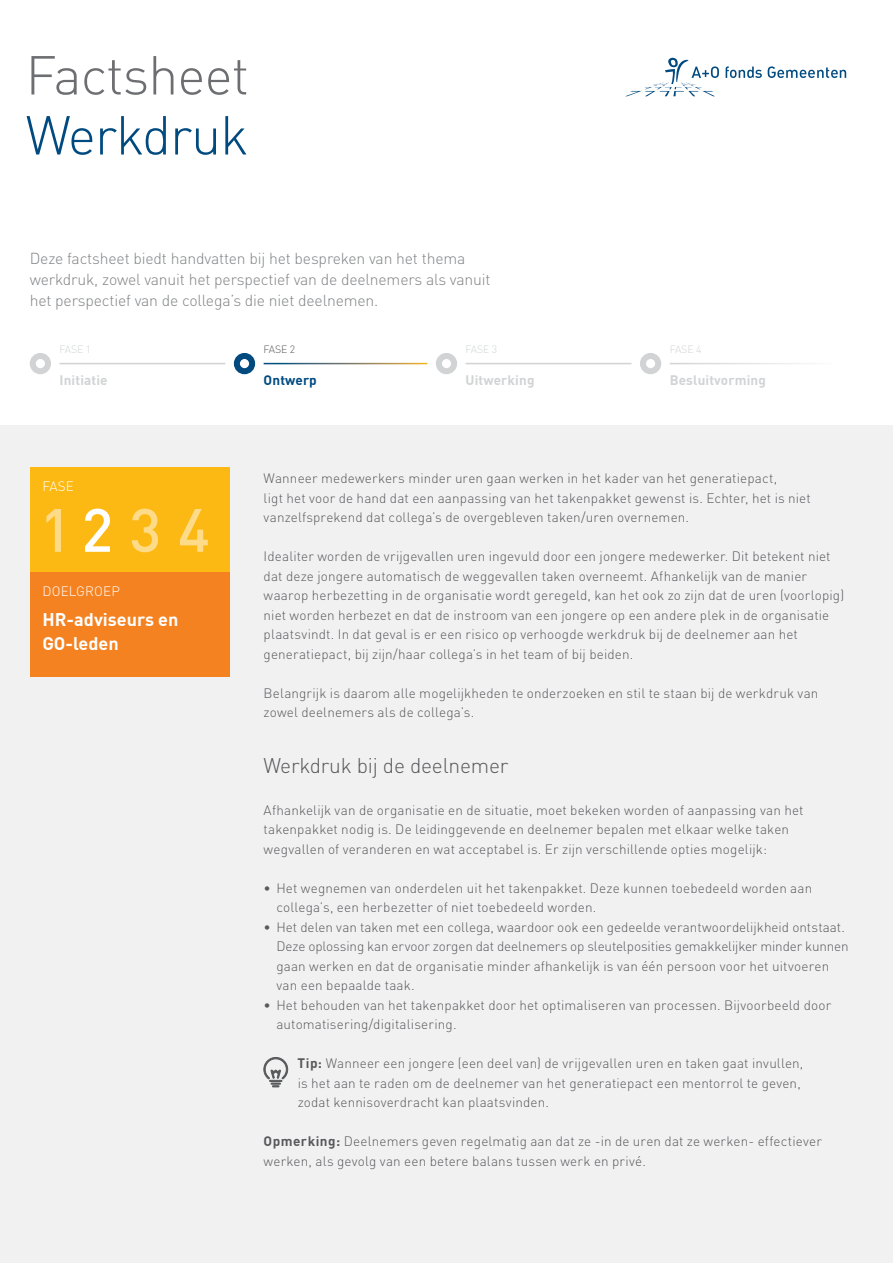
<style>
.page{position:relative;width:893px;height:1263px;background:#fff}
.page>*{position:absolute;margin:0;border:0;box-sizing:border-box;transform-origin:0 0}
.t1{font:300 54px "DIN";letter-spacing:-.02em;color:#6d6e71}
.t2{font:300 54px "DIN";letter-spacing:-.02em;color:#004a80}
.Kop_1{font:300 21px "DIN";letter-spacing:-.01em;color:#58595b}
.t3{font:700 18px "DIN";color:#fff}
.t4{font:300 15.75px/21px "DIN";letter-spacing:-.01em;color:#808285}
._1_AO_broodtekst{font:300 13.5px/19.5px "DIN";letter-spacing:.01em;color:#58595b}
.t5{font:700 13.5px "DIN";letter-spacing:.01em;color:#d1d3d4}
.t6{font:300 13.5px "DIN";letter-spacing:.01em;color:#fff}
.t7{font:700 13.5px "DIN";letter-spacing:.01em;color:#004a80}
.t8{font:300 10.5px "DIN";letter-spacing:-.01em;color:#d1d3d4}
.t9{font:300 10.5px "DIN";color:#58595b}
.s1{font-weight:700}
</style>
<div class="page">
<div style="left:0;top:425px;width:893px;height:838px;background:#f1f1f2"></div>
<div style="left:30px;top:353px;width:21px;height:21px;border:6px solid #d1d3d4;border-radius:50%"></div>
<div style="left:436px;top:353px;width:21px;height:21px;border:6px solid #d1d3d4;border-radius:50%"></div>
<div style="left:234px;top:353px;width:21px;height:21px;border:6px solid #004a80;border-radius:50%"></div>
<div style="left:640px;top:353px;width:21px;height:21px;border:6px solid #d1d3d4;border-radius:50%"></div>
<hr style="left:466px;top:363px;width:165px;height:1px;background:#d1d3d4">
<hr style="left:60px;top:363px;width:165px;height:1px;background:#d1d3d4">
<div style="left:30px;top:468px;width:200px;height:104px;background:#fdb913"></div>
<div style="left:30px;top:572px;width:200px;height:104px;background:#f58220"></div>
<svg style="left:46px;top:509px;width:15px;height:43px"></svg>
<svg style="left:85px;top:509px;width:25px;height:43px"></svg>
<svg style="left:180px;top:509px;width:28px;height:43px"></svg>
<svg style="left:132px;top:509px;width:26px;height:43px"></svg>
<svg style="left:768px;top:66px;width:78px;height:12px"></svg>
<svg style="left:626px;top:58px;width:136px;height:38px"></svg>
<svg style="left:263px;top:1057px;width:25px;height:30px"></svg>
<p class="t1" style="left:26px;top:42px;width:225px">Factsheet</p>
<p class="t2" style="left:26px;top:102px;width:225px">Werkdruk</p>
<p class="t4" style="left:30px;top:247px;width:462px">Deze factsheet biedt handvatten bij het bespreken van het thema werkdruk, zowel vanuit het perspectief van de deelnemers als vanuit het perspectief van de collega’s die niet deelnemen.</p>
<p class="t8" style="left:60px;top:343px;width:33px">FASE 1</p>
<p class="t9" style="left:264px;top:343px;width:33px">FASE 2</p>
<p class="t8" style="left:466px;top:343px;width:33px">FASE 3</p>
<p class="t8" style="left:670px;top:343px;width:33px">FASE 4</p>
<p class="t5" style="left:60px;top:371px;width:50px">Initiatie</p>
<p class="t7" style="left:264px;top:371px;width:55px">Ontwerp</p>
<p class="t5" style="left:466px;top:371px;width:70px">Uitwerking</p>
<p class="t5" style="left:670px;top:371px;width:98px">Besluitvorming</p>
<p class="t6" style="left:43px;top:478px;width:33px">FASE</p>
<p class="t6" style="left:43px;top:582px;width:79px">DOELGROEP</p>
<p class="t3" style="left:43px;top:608px;width:137px">HR-adviseurs en</p>
<p class="t3" style="left:43px;top:632px;width:78px">GO-leden</p>
<p class="_1_AO_broodtekst" style="left:264px;top:468px;width:549px">Wanneer medewerkers minder uren gaan werken in het kader van het generatiepact,<br>ligt het voor de hand dat een aanpassing van het takenpakket gewenst is. Echter, het is niet vanzelfsprekend dat collega’s de overgebleven taken/uren overnemen.</p>
<p class="_1_AO_broodtekst" style="left:264px;top:546px;width:582px">Idealiter worden de vrijgevallen uren ingevuld door een jongere medewerker. Dit betekent niet dat deze jongere automatisch de weggevallen taken overneemt. Afhankelijk van de manier waarop herbezetting in de organisatie wordt geregeld, kan het ook zo zijn dat de uren (voorlopig) niet worden herbezet en dat de instroom van een jongere op een andere plek in de organisatie plaatsvindt. In dat geval is er een risico op verhoogde werkdruk bij de deelnemer aan het generatiepact, bij zijn/haar collega’s in het team of bij beiden.</p>
<p class="_1_AO_broodtekst" style="left:264px;top:683px;width:556px">Belangrijk is daarom alle mogelijkheden te onderzoeken en stil te staan bij de werkdruk van zowel deelnemers als de collega’s.</p>
<p class="Kop_1" style="left:264px;top:752px;width:246px">Werkdruk bij de deelnemer</p>
<p class="_1_AO_broodtekst" style="left:264px;top:800px;width:541px">Afhankelijk van de organisatie en de situatie, moet bekeken worden of aanpassing van het takenpakket nodig is. De leidinggevende en deelnemer bepalen met elkaar welke taken wegvallen of veranderen en wat acceptabel is. Er zijn verschillende opties mogelijk:</p>
<p class="_1_AO_broodtekst" style="left:264px;top:878px;width:550px">• Het wegnemen van onderdelen uit het takenpakket. Deze kunnen toebedeeld worden aan</p>
<p class="_1_AO_broodtekst" style="left:276px;top:897px;width:321px">collega’s, een herbezetter of niet toebedeeld worden.</p>
<p class="_1_AO_broodtekst" style="left:276px;top:917px;width:574px;text-indent:-13px">• Het delen van taken met een collega, waardoor ook een gedeelde verantwoordelijkheid ontstaat.<br>Deze oplossing kan ervoor zorgen dat deelnemers op sleutelposities gemakkelijker minder kunnen gaan werken en dat de organisatie minder afhankelijk is van één persoon voor het uitvoeren van een bepaalde taak.</p>
<p class="_1_AO_broodtekst" style="left:276px;top:995px;width:556px;text-indent:-13px">• Het behouden van het takenpakket door het optimaliseren van processen. Bijvoorbeeld door automatisering/digitalisering.</p>
<p class="_1_AO_broodtekst" style="left:298px;top:1053px;width:507px"><span class="s1">Tip:</span> Wanneer een jongere (een deel van) de vrijgevallen uren en taken gaat invullen, is het aan te raden om de deelnemer van het generatiepact een mentorrol te geven,</p>
<p class="_1_AO_broodtekst" style="left:298px;top:1092px;width:253px">zodat kennisoverdracht kan plaatsvinden.</p>
<p class="_1_AO_broodtekst" style="left:264px;top:1131px;width:560px"><span class="s1">Opmerking:</span> Deelnemers geven regelmatig aan dat ze -in de uren dat ze werken- effectiever werken, als gevolg van een betere balans tussen werk en privé.</p>
</div>
